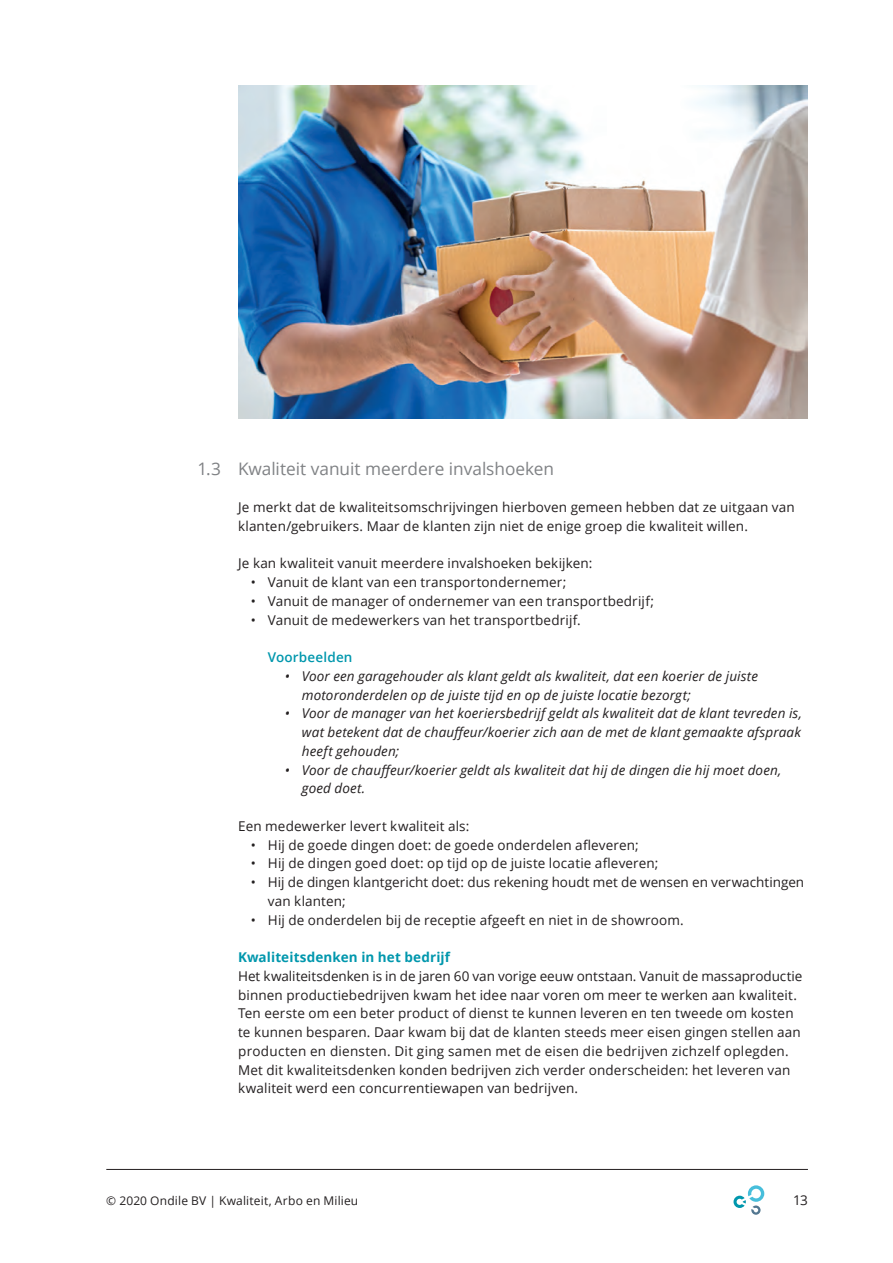
<style>
.page{position:relative;width:893px;height:1263px;background:#fff}
.page>*{position:absolute;margin:0;border:0;box-sizing:border-box;transform-origin:0 0}
.t1{font:17.25px "Open Sans";color:#808285}
.t2{font:13.5px/18.8px "Open Sans";letter-spacing:.01em;color:#231f20}
.t3{font:italic 13.5px/18.8px "Open Sans";letter-spacing:.01em;color:#231f20}
.t4{font:700 13.5px "Open Sans";letter-spacing:.01em;color:#0097ad}
.t5{font:600 13.5px "Open Sans";letter-spacing:.015em;color:#0097ad}
.t6{font:12px "Open Sans";letter-spacing:.015em;color:#231f20}
</style>
<div class="page">
<hr style="left:106px;top:1169px;width:702px;height:1px;background:#231f20">
<img style="left:238px;top:85px;width:570px;height:333px">
<svg style="left:733px;top:1185px;width:31px;height:30px"></svg>
<p class="t1" style="left:197px;top:456px;width:358px">1.3 Kwaliteit vanuit meerdere invalshoeken</p>
<p class="t2" style="left:238px;top:497px;width:558px">Je merkt dat de kwaliteitsomschrijvingen hierboven gemeen hebben dat ze uitgaan van klanten/gebruikers. Maar de klanten zijn niet de enige groep die kwaliteit willen.</p>
<p class="t2" style="left:238px;top:554px;width:356px">Je kan kwaliteit vanuit meerdere invalshoeken bekijken:</p>
<p class="t2" style="left:251px;top:572px;width:317px">• Vanuit de klant van een transportondernemer;</p>
<p class="t2" style="left:251px;top:591px;width:404px">• Vanuit de manager of ondernemer van een transportbedrijf;</p>
<p class="t2" style="left:251px;top:610px;width:331px">• Vanuit de medewerkers van het transportbedrijf.</p>
<p class="t5" style="left:268px;top:648px;width:86px">Voorbeelden</p>
<p class="t3" style="left:302px;top:666px;width:458px;text-indent:-17px">• Voor een garagehouder als klant geldt als kwaliteit, dat een koerier de juiste motoronderdelen op de juiste tijd en op de juiste locatie bezorgt;</p>
<p class="t3" style="left:302px;top:704px;width:502px;text-align:justify;text-indent:-17px">• Voor de manager van het koeriersbedrijf geldt als kwaliteit dat de klant tevreden is, wat betekent dat de chauffeur/koerier zich aan de met de klant gemaakte afspraak heeft gehouden;</p>
<p class="t3" style="left:302px;top:760px;width:481px;text-indent:-17px">• Voor de chauffeur/koerier geldt als kwaliteit dat hij de dingen die hij moet doen, goed doet.</p>
<p class="t2" style="left:238px;top:816px;width:233px">Een medewerker levert kwaliteit als:</p>
<p class="t2" style="left:251px;top:835px;width:389px">• Hij de goede dingen doet: de goede onderdelen afleveren;</p>
<p class="t2" style="left:251px;top:854px;width:409px">• Hij de dingen goed doet: op tijd op de juiste locatie afleveren;</p>
<p class="t2" style="left:268px;top:872px;width:538px;text-indent:-17px">• Hij de dingen klantgericht doet: dus rekening houdt met de wensen en verwachtingen van klanten;</p>
<p class="t2" style="left:251px;top:910px;width:434px">• Hij de onderdelen bij de receptie afgeeft en niet in de showroom.</p>
<p class="t4" style="left:238px;top:948px;width:213px">Kwaliteitsdenken in het bedrijf</p>
<p class="t2" style="left:238px;top:966px;width:566px">Het kwaliteitsdenken is in de jaren 60 van vorige eeuw ontstaan. Vanuit de massaproductie binnen productiebedrijven kwam het idee naar voren om meer te werken aan kwaliteit.<br>Ten eerste om een beter product of dienst te kunnen leveren en ten tweede om kosten te kunnen besparen. Daar kwam bij dat de klanten steeds meer eisen gingen stellen aan producten en diensten. Dit ging samen met de eisen die bedrijven zichzelf oplegden.<br>Met dit kwaliteitsdenken konden bedrijven zich verder onderscheiden: het leveren van kwaliteit werd een concurrentiewapen van bedrijven.</p>
<p class="t6" style="left:106px;top:1192px;width:254px">© 2020 Ondile BV | Kwaliteit, Arbo en Milieu</p>
<p class="t2" style="left:793px;top:1191px;width:16px">13</p>
</div>
